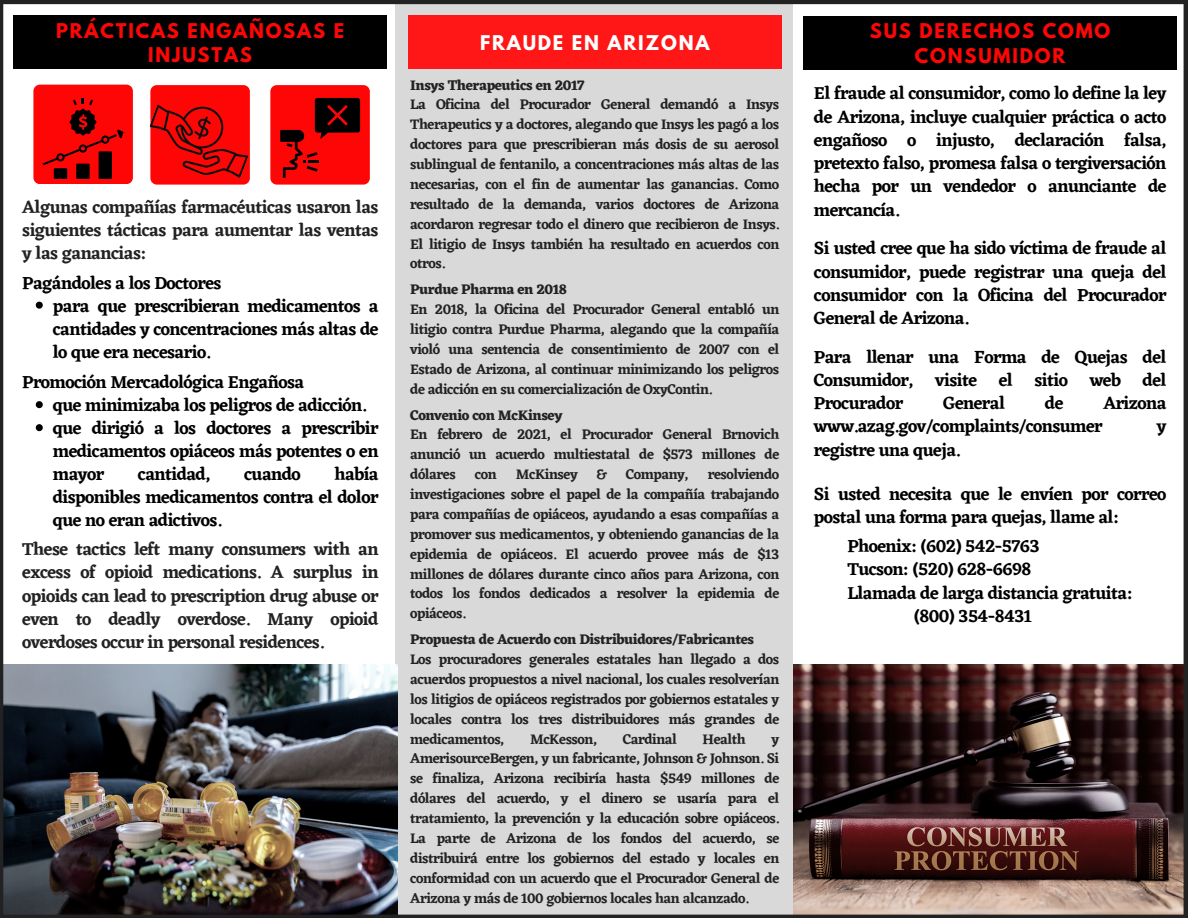
<style>
.page{position:relative;width:1188px;height:918px;background:#fff}
.page>*{position:absolute;margin:0;border:0;box-sizing:border-box;transform-origin:0 0}
.t1{font:600 18px/23.2px "Eczar";letter-spacing:-.035em;color:#000;text-align:justify}
.t2{font:600 18px/23.1px "Eczar";letter-spacing:-.035em;color:#222;text-align:justify}
.t3{font:700 18px/24.8px "League Spartan";letter-spacing:.1em;color:#ff0606;text-align:center}
.t4{font:700 18px "League Spartan";letter-spacing:.1em;color:#fff}
.t5{font:600 14.4px/19.8px "Eczar";letter-spacing:-.035em;color:#222;text-align:justify}
.t6{font:700 14.4px "Eczar";letter-spacing:-.035em;color:#222}
</style>
<div class="page">
<div style="left:396px;top:0;width:397px;height:918px;background:#d9d9d9"></div>
<hr style="left:0;top:0;width:1188px;height:4px;background:#222">
<div style="left:13px;top:16px;width:374px;height:53px;background:#000"></div>
<div style="left:408px;top:16px;width:374px;height:53px;background:#ff1616"></div>
<div style="left:803px;top:16px;width:374px;height:53px;background:#000"></div>
<img style="left:3px;top:664px;width:395px;height:251px">
<hr style="left:0;top:0;width:3px;height:918px;background:#222">
<img style="left:794px;top:664px;width:390px;height:251px">
<hr style="left:1184px;top:0;width:4px;height:918px;background:#222">
<hr style="left:1px;top:915px;width:1186px;height:3px;background:#222">
<div style="left:33px;top:85px;width:100px;height:99px;background:#ff0606;border-radius:6px"></div>
<div style="left:150px;top:85px;width:100px;height:100px;background:#ff0606;border-radius:6px"></div>
<div style="left:270px;top:85px;width:100px;height:100px;background:#ff0606;border-radius:6px"></div>
<div style="left:54px;top:168px;width:13px;height:11px;background:#000"></div>
<div style="left:76px;top:164px;width:14px;height:15px;background:#000"></div>
<div style="left:99px;top:151px;width:13px;height:28px;background:#000"></div>
<svg style="left:43px;top:98px;width:81px;height:67px"></svg>
<svg style="left:149px;top:88px;width:100px;height:97px"></svg>
<svg style="left:280px;top:98px;width:80px;height:80px"></svg>
<svg style="left:36px;top:302px;width:7px;height:7px"></svg>
<svg style="left:36px;top:401px;width:7px;height:7px"></svg>
<svg style="left:36px;top:424px;width:7px;height:7px"></svg>
<p class="t3" style="left:56px;top:21px;width:289px;line-height:24.3px">PRÁCTICAS ENGAÑOSAS E<br>INJUSTAS</p>
<p class="t2" style="left:22px;top:195px;width:358px">Algunas compañías farmacéuticas usaron las siguientes tácticas para aumentar las ventas y las ganancias:</p>
<p class="t1" style="left:22px;top:271px;width:201px">Pagándoles a los Doctores</p>
<p class="t1" style="left:53px;top:294px;width:327px">para que prescribieran medicamentos a cantidades y concentraciones más altas de lo que era necesario.</p>
<p class="t1" style="left:53px;top:393px;width:315px">que minimizaba los peligros de adicción.</p>
<p class="t1" style="left:53px;top:416px;width:327px">que dirigió a los doctores a prescribir medicamentos opiáceos más potentes o en mayor</p>
<p class="t1" style="left:22px;top:370px;width:284px">Promoción Mercadológica Engañosa</p>
<p class="t1" style="left:53px;top:462px;width:327px;text-indent:282px">había disponibles medicamentos contra el dolor que no eran adictivos.</p>
<p class="t1" style="left:138px;top:462px;width:74px">cantidad,</p>
<p class="t1" style="left:244px;top:462px;width:58px">cuando</p>
<p class="t2" style="left:22px;top:538px;width:358px">These tactics left many consumers with an excess of opioid medications. A surplus in opioids can lead to prescription drug abuse or even to deadly overdose. Many opioid overdoses occur in personal residences.</p>
<p class="t4" style="left:480px;top:34px;width:231px">FRAUDE EN ARIZONA</p>
<p class="t6" style="left:410px;top:76px;width:176px">Insys Therapeutics en 2017</p>
<p class="t5" style="left:410px;top:95px;width:371px">La Oficina del Procurador General demandó a Insys Therapeutics y a doctores, alegando que Insys les pagó a los doctores para que prescribieran más dosis de su aerosol sublingual de fentanilo, a concentraciones más altas de las necesarias, con el fin de aumentar las ganancias. Como resultado de la demanda, varios doctores de Arizona acordaron regresar todo el dinero que recibieron de Insys.<br>El litigio de Insys también ha resultado en acuerdos con otros.</p>
<p class="t6" style="left:410px;top:281px;width:158px">Purdue Pharma en 2018</p>
<p class="t5" style="left:410px;top:299px;width:371px">En 2018, la Oficina del Procurador General entabló un litigio contra Purdue Pharma, alegando que la compañía violó una sentencia de consentimiento de 2007 con el Estado de Arizona, al continuar minimizando los peligros de adicción en su comercialización de OxyContin.</p>
<p class="t6" style="left:410px;top:406px;width:154px">Convenio con McKinsey</p>
<p class="t5" style="left:410px;top:425px;width:371px">En febrero de 2021, el Procurador General Brnovich anunció un acuerdo multiestatal de $573 millones de dólares</p>
<p class="t5" style="left:410px;top:464px;width:371px;text-indent:297px">resolviendo investigaciones sobre el papel de la compañía trabajando para compañías de opiáceos, ayudando a esas compañías a promover sus medicamentos, y obteniendo ganancias de la epidemia de opiáceos. El acuerdo provee más de $13 millones de dólares durante cinco años para Arizona, con todos los fondos dedicados a resolver la epidemia de opiáceos.</p>
<p class="t6" style="left:410px;top:631px;width:345px">Propuesta de Acuerdo con Distribuidores/Fabricantes</p>
<p class="t5" style="left:410px;top:649px;width:371px">Los procuradores generales estatales han llegado a dos acuerdos propuestos a nivel nacional, los cuales resolverían los litigios de opiáceos registrados por gobiernos estatales y locales contra los tres distribuidores más grandes de medicamentos,</p>
<p class="t5" style="left:475px;top:464px;width:23px">con</p>
<p class="t5" style="left:516px;top:464px;width:64px">McKinsey</p>
<p class="t5" style="left:597px;top:464px;width:11px">&amp;</p>
<p class="t5" style="left:626px;top:464px;width:64px">Company,</p>
<p class="t5" style="left:530px;top:729px;width:69px">McKesson,</p>
<p class="t5" style="left:623px;top:729px;width:56px">Cardinal</p>
<p class="t5" style="left:703px;top:729px;width:45px">Health</p>
<p class="t5" style="left:410px;top:729px;width:371px;text-indent:361px">y AmerisourceBergen, y un fabricante, Johnson &amp; Johnson. Si se finaliza, Arizona recibiría hasta $549 millones de dólares del acuerdo, y el dinero se usaría para el tratamiento, la prevención y la educación sobre opiáceos.<br>La parte de Arizona de los fondos del acuerdo, se distribuirá entre los gobiernos del estado y locales en conformidad con un acuerdo que el Procurador General de Arizona y más de 100 gobiernos locales han alcanzado.</p>
<p class="t3" style="left:870px;top:20px;width:242px">SUS DERECHOS COMO<br>CONSUMIDOR</p>
<p class="t1" style="left:814px;top:82px;width:354px">El fraude al consumidor, como lo define la ley de Arizona, incluye cualquier práctica o acto engañoso o injusto, declaración falsa, pretexto falso, promesa falsa o tergiversación hecha por un vendedor o anunciante de mercancía.</p>
<p class="t1" style="left:814px;top:237px;width:354px">Si usted cree que ha sido víctima de fraude al consumidor, puede registrar una queja del consumidor con la Oficina del Procurador General de Arizona.</p>
<p class="t1" style="left:814px;top:345px;width:354px">Para llenar una Forma de Quejas del Consumidor, visite el sitio web del Procurador</p>
<p class="t1" style="left:943px;top:391px;width:63px">General</p>
<p class="t1" style="left:1045px;top:391px;width:20px">de</p>
<p class="t1" style="left:1103px;top:391px;width:65px">Arizona</p>
<p class="t1" style="left:814px;top:415px;width:290px">www.azag.gov/complaints/consumer</p>
<p class="t1" style="left:1157px;top:415px;width:11px">y</p>
<p class="t1" style="left:814px;top:438px;width:148px">registre una queja.</p>
<p class="t1" style="left:814px;top:482px;width:354px">Si usted necesita que le envíen por correo postal una forma para quejas, llame al:</p>
<p class="t1" style="left:847px;top:534px;width:194px">Phoenix: (602) 542-5763</p>
<p class="t1" style="left:847px;top:558px;width:185px">Tucson: (520) 628-6698</p>
<p class="t1" style="left:847px;top:581px;width:287px">Llamada de larga distancia gratuita:</p>
<p class="t1" style="left:914px;top:604px;width:119px">(800) 354-8431</p>
</div>
